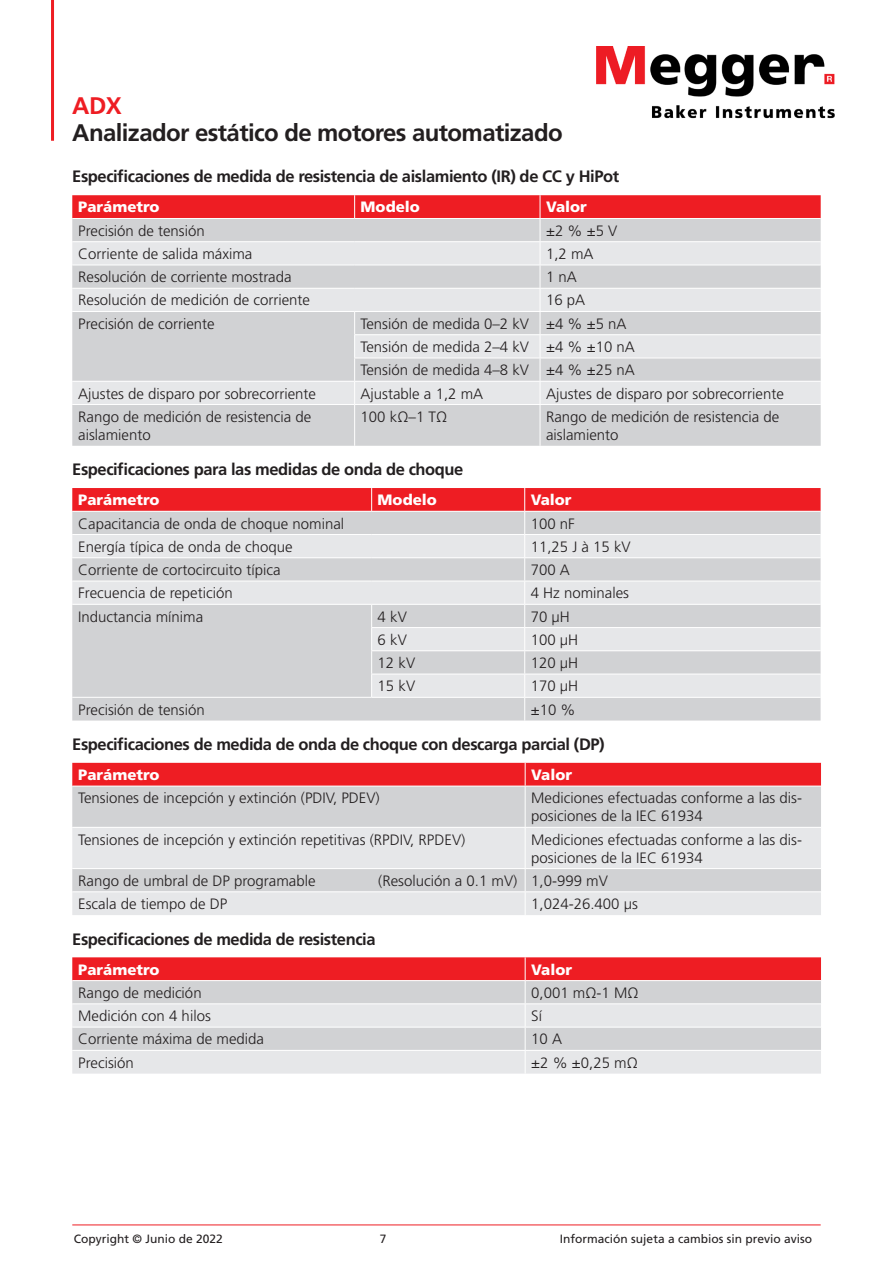
<style>
.page{position:relative;width:893px;height:1263px;background:#fff}
.page>*{position:absolute;margin:0;border:0;box-sizing:border-box;transform-origin:0 0}
.t1{font:700 24px "Frutiger LT Pro";letter-spacing:-.025em;color:#231f20}
.t2{font:700 24px "Frutiger LT Pro";color:#ee1d23}
.Body_Subhead{font:700 16.5px "Frutiger LT Pro";letter-spacing:-.025em;color:#231f20}
.Table_Text{font:300 15px/18px "Frutiger LT Pro";color:#231f20}
.Table_Header{font:900 15px "Frutiger LT Pro";color:#fff}
.t3{font:12px "Frutiger LT Pro";color:#231f20}
</style>
<div class="page">
<div style="left:72px;top:405px;width:749px;height:41px;background:#d1d2d4"></div>
<svg style="left:72px;top:195px;width:749px;height:209px;background:#ddc8ca"></svg>
<hr style="left:354px;top:405px;width:1px;height:41px;background:#fff">
<hr style="left:540px;top:405px;width:1px;height:41px;background:#fff">
<svg style="left:72px;top:488px;width:749px;height:232px;background:#dbc8ca"></svg>
<div style="left:72px;top:787px;width:749px;height:40px;background:#d1d2d4"></div>
<svg style="left:72px;top:828px;width:749px;height:87px;background:#e0e1e3"></svg>
<div style="left:72px;top:763px;width:749px;height:23px;background:#ee1d23"></div>
<hr style="left:525px;top:786px;width:1px;height:41px;background:#fff">
<hr style="left:525px;top:828px;width:1px;height:40px;background:#fff">
<hr style="left:72px;top:868px;width:453px;height:1px;background:#fff">
<hr style="left:525px;top:868px;width:296px;height:1px;background:#fff">
<hr style="left:72px;top:891px;width:453px;height:1px;background:#fff">
<hr style="left:525px;top:891px;width:296px;height:1px;background:#fff">
<svg style="left:525px;top:869px;width:1px;height:46px"></svg>
<svg style="left:72px;top:957px;width:749px;height:116px;background:#e0b8bb"></svg>
<hr style="left:51px;top:0;width:3px;height:141px;background:#ee1d23">
<img style="left:596px;top:47px;width:239px;height:72px">
<hr style="left:72px;top:1225px;width:749px;height:1px;background:#ee1d23">
<h1 class="t2" style="left:72px;top:91px;width:51px">ADX</h1>
<h1 class="t1" style="left:72px;top:118px;width:492px">Analizador estático de motores automatizado</h1>
<p class="Body_Subhead" style="left:72px;top:167px;width:548px">Especificaciones de medida de resistencia de aislamiento (IR) de CC y HiPot</p>
<p class="Table_Header" style="left:78px;top:198px;width:83px">Parámetro</p>
<p class="Table_Header" style="left:361px;top:198px;width:61px">Modelo</p>
<p class="Table_Header" style="left:546px;top:198px;width:42px">Valor</p>
<p class="Table_Text" style="left:78px;top:222px;width:128px">Precisión de tensión</p>
<p class="Table_Text" style="left:546px;top:222px;width:73px">±2 % ±5 V</p>
<p class="Table_Text" style="left:78px;top:245px;width:176px">Corriente de salida máxima</p>
<p class="Table_Text" style="left:546px;top:245px;width:49px">1,2 mA</p>
<p class="Table_Text" style="left:78px;top:268px;width:215px">Resolución de corriente mostrada</p>
<p class="Table_Text" style="left:546px;top:268px;width:32px">1 nA</p>
<p class="Table_Text" style="left:78px;top:291px;width:233px">Resolución de medición de corriente</p>
<p class="Table_Text" style="left:546px;top:291px;width:41px">16 pA</p>
<p class="Table_Text" style="left:78px;top:315px;width:138px">Precisión de corriente</p>
<p class="Table_Text" style="left:361px;top:315px;width:170px">Tensión de medida 0–2 kV</p>
<p class="Table_Text" style="left:546px;top:315px;width:82px">±4 % ±5 nA</p>
<p class="Table_Text" style="left:361px;top:338px;width:170px">Tensión de medida 2–4 kV</p>
<p class="Table_Text" style="left:546px;top:338px;width:90px">±4 % ±10 nA</p>
<p class="Table_Text" style="left:361px;top:361px;width:170px">Tensión de medida 4–8 kV</p>
<p class="Table_Text" style="left:546px;top:361px;width:90px">±4 % ±25 nA</p>
<p class="Table_Text" style="left:78px;top:384px;width:239px">Ajustes de disparo por sobrecorriente</p>
<p class="Table_Text" style="left:361px;top:384px;width:124px">Ajustable a 1,2 mA</p>
<p class="Table_Text" style="left:546px;top:384px;width:239px">Ajustes de disparo por sobrecorriente</p>
<p class="Table_Text" style="left:78px;top:408px;width:235px">Rango de medición de resistencia de aislamiento</p>
<p class="Table_Text" style="left:361px;top:408px;width:88px">100 kΩ–1 TΩ</p>
<p class="Table_Text" style="left:546px;top:408px;width:235px">Rango de medición de resistencia de aislamiento</p>
<p class="Body_Subhead" style="left:72px;top:460px;width:393px">Especificaciones para las medidas de onda de choque</p>
<p class="Table_Header" style="left:78px;top:491px;width:83px">Parámetro</p>
<p class="Table_Header" style="left:378px;top:491px;width:61px">Modelo</p>
<p class="Table_Header" style="left:531px;top:491px;width:42px">Valor</p>
<p class="Table_Text" style="left:78px;top:514px;width:267px">Capacitancia de onda de choque nominal</p>
<p class="Table_Text" style="left:531px;top:514px;width:46px">100 nF</p>
<p class="Table_Text" style="left:78px;top:538px;width:216px">Energía típica de onda de choque</p>
<p class="Table_Text" style="left:531px;top:538px;width:102px">11,25 J à 15 kV</p>
<p class="Table_Text" style="left:78px;top:561px;width:204px">Corriente de cortocircuito típica</p>
<p class="Table_Text" style="left:531px;top:561px;width:41px">700 A</p>
<p class="Table_Text" style="left:78px;top:584px;width:156px">Frecuencia de repetición</p>
<p class="Table_Text" style="left:531px;top:584px;width:100px">4 Hz nominales</p>
<p class="Table_Text" style="left:78px;top:607px;width:126px">Inductancia mínima</p>
<p class="Table_Text" style="left:378px;top:607px;width:31px">4 kV</p>
<p class="Table_Text" style="left:531px;top:607px;width:41px">70 µH</p>
<p class="Table_Text" style="left:378px;top:631px;width:31px">6 kV</p>
<p class="Table_Text" style="left:531px;top:631px;width:49px">100 µH</p>
<p class="Table_Text" style="left:378px;top:654px;width:39px">12 kV</p>
<p class="Table_Text" style="left:531px;top:654px;width:49px">120 µH</p>
<p class="Table_Text" style="left:378px;top:677px;width:39px">15 kV</p>
<p class="Table_Text" style="left:531px;top:677px;width:49px">170 µH</p>
<p class="Table_Text" style="left:78px;top:700px;width:128px">Precisión de tensión</p>
<p class="Table_Text" style="left:531px;top:700px;width:46px">±10 %</p>
<p class="Body_Subhead" style="left:72px;top:734px;width:534px">Especificaciones de medida de onda de choque con descarga parcial (DP)</p>
<p class="Table_Header" style="left:78px;top:766px;width:83px">Parámetro</p>
<p class="Table_Header" style="left:531px;top:766px;width:42px">Valor</p>
<p class="Table_Text" style="left:78px;top:789px;width:303px">Tensiones de incepción y extinción (PDIV, PDEV)</p>
<p class="Table_Text" style="left:531px;top:789px;width:272px">Mediciones efectuadas conforme a las dis&shy;posiciones de la IEC 61934</p>
<p class="Table_Text" style="left:78px;top:830px;width:389px">Tensiones de incepción y extinción repetitivas (RPDIV, RPDEV)</p>
<p class="Table_Text" style="left:531px;top:830px;width:272px">Mediciones efectuadas conforme a las dis&shy;posiciones de la IEC 61934</p>
<p class="Table_Text" style="left:78px;top:872px;width:239px">Rango de umbral de DP programable</p>
<p class="Table_Text" style="left:378px;top:872px;width:141px">(Resolución a 0.1 mV)</p>
<p class="Table_Text" style="left:531px;top:872px;width:78px">1,0-999 mV</p>
<p class="Table_Text" style="left:78px;top:895px;width:151px">Escala de tiempo de DP</p>
<p class="Table_Text" style="left:531px;top:895px;width:108px">1,024-26.400 µs</p>
<p class="Body_Subhead" style="left:72px;top:929px;width:305px">Especificaciones de medida de resistencia</p>
<p class="Table_Header" style="left:78px;top:960px;width:83px">Parámetro</p>
<p class="Table_Header" style="left:531px;top:960px;width:42px">Valor</p>
<p class="Table_Text" style="left:78px;top:984px;width:125px">Rango de medición</p>
<p class="Table_Text" style="left:531px;top:984px;width:109px">0,001 mΩ-1 MΩ</p>
<p class="Table_Text" style="left:78px;top:1007px;width:134px">Medición con 4 hilos</p>
<p class="Table_Text" style="left:531px;top:1007px;width:12px">Sí</p>
<p class="Table_Text" style="left:78px;top:1030px;width:187px">Corriente máxima de medida</p>
<p class="Table_Text" style="left:531px;top:1030px;width:32px">10 A</p>
<p class="Table_Text" style="left:78px;top:1053px;width:57px">Precisión</p>
<p class="Table_Text" style="left:531px;top:1053px;width:108px">±2 % ±0,25 mΩ</p>
<p class="t3" style="left:74px;top:1231px;width:150px">Copyright © Junio de 2022</p>
<p class="t3" style="left:380px;top:1231px;width:8px">7</p>
<p class="t3" style="left:560px;top:1231px;width:254px">Información sujeta a cambios sin previo aviso</p>
</div>
